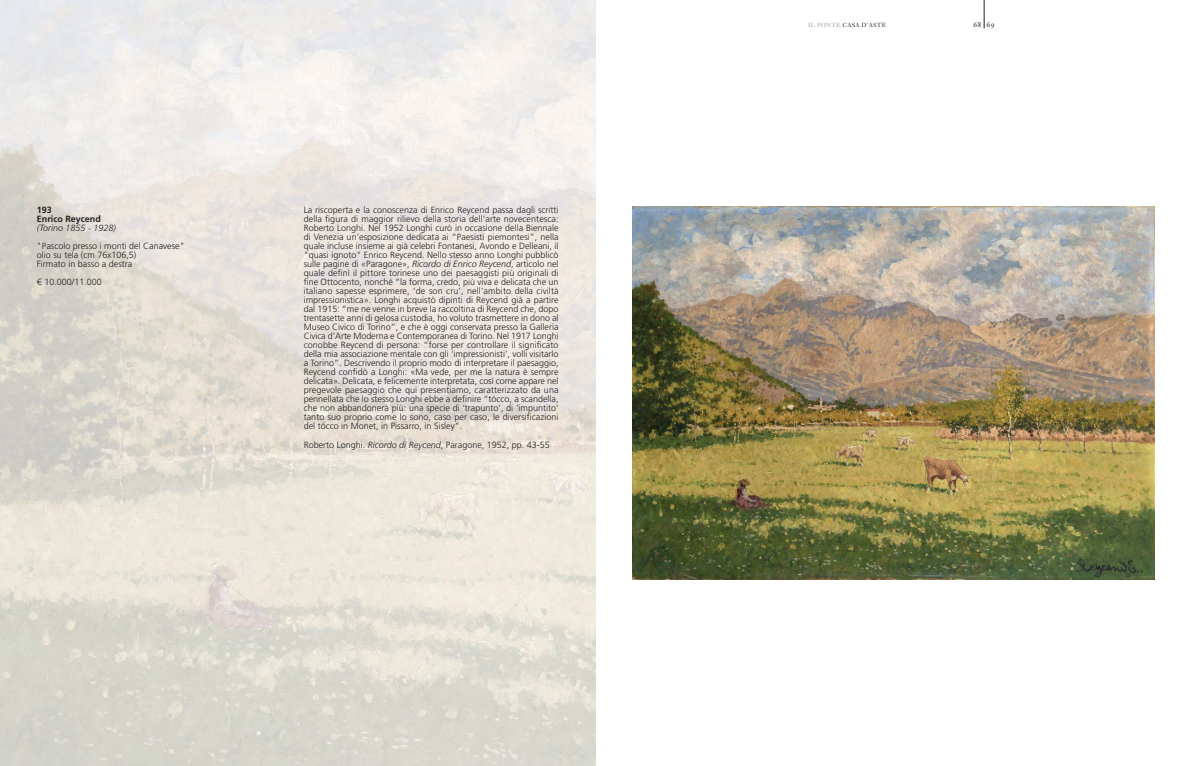
<style>
.page{position:relative;width:1191px;height:766px;background:#fff}
.page>*{position:absolute;margin:0;border:0;box-sizing:border-box;transform-origin:0 0}
.t1{font:300 9px/9px "Frutiger LT Std";color:#231f20}
.t2{font:700 9px/9px "Frutiger LT Std";color:#231f20}
.t3{font:8px "Adobe Garamond Regular SC";color:#231f20}
.t4{font:6px "Caslon 540 LT Std";letter-spacing:.05em;color:#231f20}
.s1{font-weight:300;font-style:italic}
.s2{font-family:"STIX General";font-weight:400;font-style:italic}
.s3{font-style:italic}
.s4{color:#939598}
</style>
<div class="page">
<svg style="left:984px;top:0;width:1px;height:28px"></svg>
<img style="left:0;top:0;width:595px;height:765px">
<img style="left:632px;top:206px;width:522px;height:373px">
<p class="t2" style="left:37px;top:206px;width:81px">193<br>Enrico Reycend <span class="s1">(Torino 1855</span> <span class="s2">‑</span> <span class="s1">1928)</span></p>
<p class="t1" style="left:37px;top:242px;width:149px">"Pascolo presso i monti del Canavese" olio su tela (cm 76x106,5)<br>Firmato in basso a destra</p>
<p class="t1" style="left:37px;top:278px;width:67px">€ 10.000/11.000</p>
<p class="t1" style="left:304px;top:206px;width:256px;text-align:justify">La riscoperta e la conoscenza di Enrico Reycend passa dagli scritti della figura di maggior rilievo della storia dell'arte novecentesca:<br>Roberto Longhi. Nel 1952 Longhi curò in occasione della Biennale di Venezia un’esposizione dedicata ai “Paesisti piemontesi”, nella quale incluse insieme ai già celebri Fontanesi, Avondo e Delleani, il "quasi ignoto" Enrico Reycend. Nello stesso anno Longhi pubblicò sulle pagine di «Paragone», <span class="s3">Ricordo di Enrico Reycend</span>, articolo nel quale definì il pittore torinese uno dei paesaggisti più originali di fine Ottocento, nonché “la forma, credo, più viva e delicata che un italiano sapesse esprimere, ‘de son cru’, nell’ambito della civiltà impressionistica». Longhi acquistò dipinti di Reycend già a partire dal 1915: “me ne venne in breve la raccoltina di Reycend che, dopo trentasette anni di gelosa custodia, ho voluto trasmettere in dono al Museo Civico di Torino”, e che è oggi conservata presso la Galleria Civica d'Arte Moderna e Contemporanea di Torino. Nel 1917 Longhi conobbe Reycend di persona: “forse per controllare il significato della mia associazione mentale con gli ‘impressionisti’, volli visitarlo a Torino”. Descrivendo il proprio modo di interpretare il paesaggio, Reycend confidò a Longhi: «Ma vede, per me la natura è sempre delicata». Delicata, e felicemente interpretata, così come appare nel pregevole paesaggio che qui presentiamo, caratterizzato da una pennellata che lo stesso Longhi ebbe a definire “tócco, a scandella, che non abbandonerà più: una specie di ‘trapunto’, di ‘impuntito’ tanto suo proprio come lo sono, caso per caso, le diversificazioni del tócco in Monet, in Pissarro, in Sisley”.</p>
<p class="t1" style="left:304px;top:440px;width:248px">Roberto Longhi. <span class="s3">Ricordo di Reycend</span>, Paragone, 1952, pp. 43-55</p>
<p class="t4" style="left:808px;top:21px;width:79px"><span class="s4">IL PONTE</span> CASA D’ASTE</p>
<p class="t3" style="left:973px;top:20px;width:23px">68 69</p>
</div>
